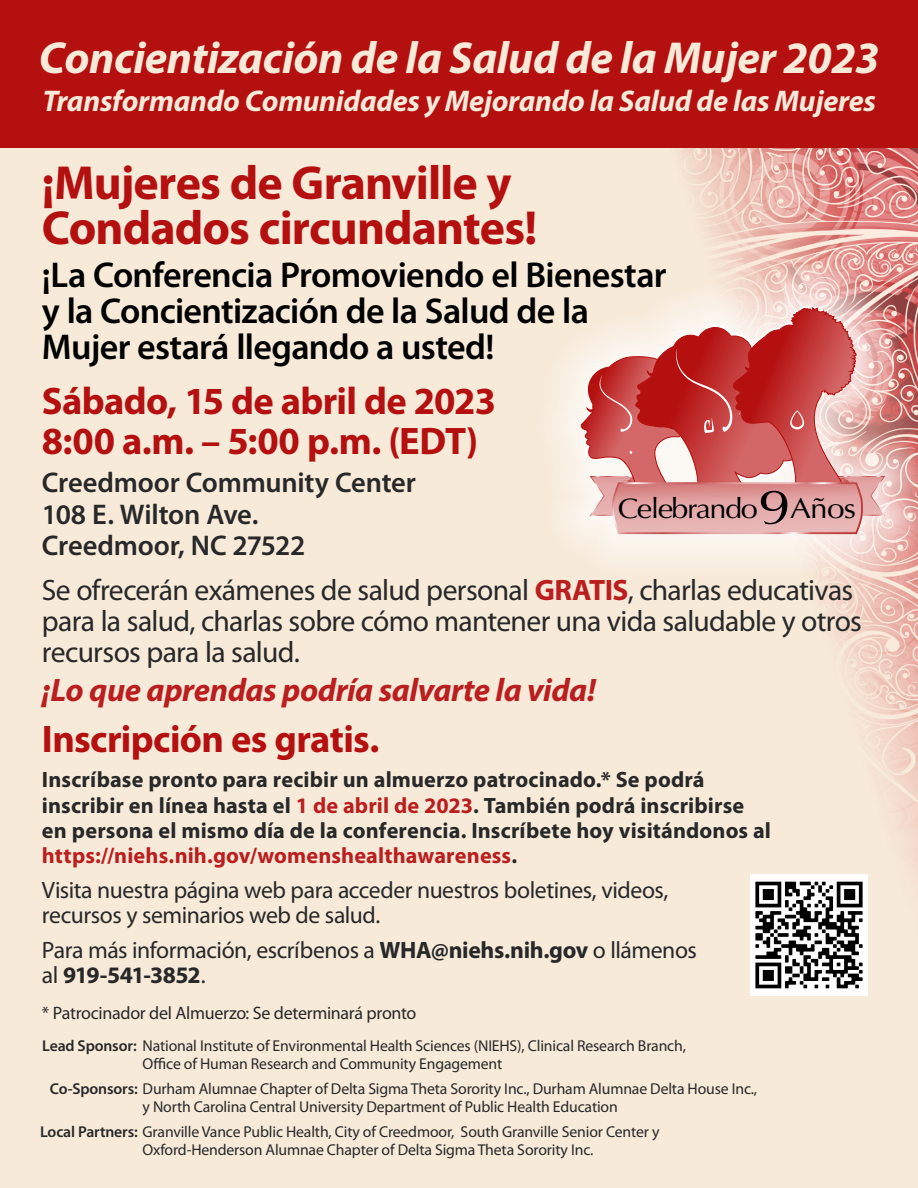
<style>
.page{position:relative;width:918px;height:1188px;background:#fff}
.page>*{position:absolute;margin:0;border:0;box-sizing:border-box;transform-origin:0 0}
.t1{font:700 48px/45.3px "Myriad Pro";letter-spacing:-.02em;color:#b41010}
.t2{font:italic 700 45px "Myriad Pro";letter-spacing:-.01em;color:#f7ead9}
.t3{font:700 38.55px "Myriad Pro";letter-spacing:-.02em;color:#b41010}
.t4{font:600 36px/36px "Myriad Pro";letter-spacing:-.02em;color:#000}
.t5{font:italic 700 32.55px "Myriad Pro";letter-spacing:-.015em;color:#ba1e1e}
.t6{font:italic 700 30px "Myriad Pro";letter-spacing:-.01em;color:#f7ead9}
.t7{font:29.7px/31px "Myriad Pro";letter-spacing:-.025em;color:#282829}
.t8{font:600 28.5px/31.5px "Myriad Pro";letter-spacing:-.01em;color:#282829}
.t9{font:28.05px "Optima";letter-spacing:-.05em;color:#000;scale:1.09 1}
.t10{font:23.7px/25.2px "Myriad Pro";letter-spacing:-.02em;color:#282829}
.t11{font:700 22.2px/25.2px "Myriad Pro";letter-spacing:.005em;color:#282829}
.t12{font:18px "Myriad Pro";letter-spacing:-.02em;color:#282829}
.t13{font:15.75px/18px "Myriad Pro";letter-spacing:-.01em;color:#282829}
.s1{font-weight:700;color:#ba1e1e}
.s2{color:#ba1e1e}
.s3{font-weight:700}
.s4{font-weight:600}
.s5{font-size:49.05px}
.s6{font-size:28.8px}
</style>
<div class="page">
<div style="left:0;top:133px;width:918px;height:1055px;background:#f7ead9"></div>
<img style="left:681px;top:148px;width:237px;height:848px">
<div style="left:0;top:0;width:918px;height:148px;background:#b41010"></div>
<div style="left:537px;top:262px;width:381px;height:316px;background:#fff;opacity:.75"></div>
<svg style="left:580px;top:306px;width:305px;height:228px;background:#d98684"></svg>
<img style="left:751px;top:874px;width:116px;height:122px">
<p class="t2" style="left:39px;top:28px;width:842px">Concientización de la Salud de la Mujer 2023</p>
<p class="t6" style="left:43px;top:81px;width:835px">Transformando Comunidades y Mejorando la Salud de las Mujeres</p>
<h1 class="t1" style="left:42px;top:159px;width:497px">¡Mujeres de Granville y<br>Condados circundantes!</h1>
<p class="t4" style="left:42px;top:256px;width:626px">¡La Conferencia Promoviendo el Bienestar</p>
<p class="t4" style="left:42px;top:292px;width:549px">y la Concientización de la Salud de la<br>Mujer estará llegando a usted!</p>
<p class="t3" style="left:42px;top:376px;width:456px">Sábado, 15 de abril de 2023</p>
<p class="t3" style="left:42px;top:416px;width:438px">8:00 a.m. – 5:00 p.m. (EDT)</p>
<p class="t8" style="left:42px;top:466px;width:376px">Creedmoor Community Center<br>108 E. Wilton Ave.<br>Creedmoor, NC 27522</p>
<p class="t7" style="left:42px;top:574px;width:821px">Se ofrecerán exámenes de salud personal <span class="s1">GRATIS</span>, charlas educativas para la salud, charlas sobre cómo mantener una vida saludable y otros recursos para la salud.</p>
<p class="t5" style="left:42px;top:669px;width:555px">¡Lo que aprendas podría salvarte la vida!</p>
<p class="t3" style="left:42px;top:714px;width:339px">Inscripción es gratis.</p>
<p class="t11" style="left:42px;top:767px;width:731px">Inscríbase pronto para recibir un almuerzo patrocinado.* Se podrá inscribir en línea hasta el <span class="s2">1 de abril de 2023</span>. También podrá inscribirse en persona el mismo día de la conferencia. Inscríbete hoy visitándonos al <span class="s2">https://niehs.nih.gov/womenshealthawareness</span>.</p>
<p class="t10" style="left:42px;top:877px;width:628px">Visita nuestra página web para acceder nuestros boletines, videos, recursos y seminarios web de salud.</p>
<p class="t10" style="left:42px;top:937px;width:656px">Para más información, escríbenos a <span class="s3">WHA@niehs.nih.gov</span> o llámenos al <span class="s3">919-541-3852</span>.</p>
<p class="t12" style="left:42px;top:1001px;width:376px">* Patrocinador del Almuerzo: Se determinará pronto</p>
<p class="t13" style="left:143px;top:1036px;width:545px;text-indent:-100px"><span class="s4">Lead Sponsor:</span> National Institute of Environmental Health Sciences (NIEHS), Clinical Research Branch,<br>Ofce of Human Research and Community Engagement</p>
<p class="t13" style="left:143px;top:1079px;width:616px;text-indent:-93px"><span class="s4">Co-Sponsors:</span> Durham Alumnae Chapter of Delta Sigma Theta Sorority Inc., Durham Alumnae Delta House Inc., y North Carolina Central University Department of Public Health Education</p>
<p class="t13" style="left:143px;top:1122px;width:518px;text-indent:-102px"><span class="s4">Local Partners:</span> Granville Vance Public Health, City of Creedmoor, South Granville Senior Center y<br>Oxford-Henderson Alumnae Chapter of Delta Sigma Theta Sorority Inc.</p>
<p class="t9" style="left:618px;top:492px;width:220px">Celebrando<span class="s5">9</span><span class="s6">Años</span></p>
</div>
